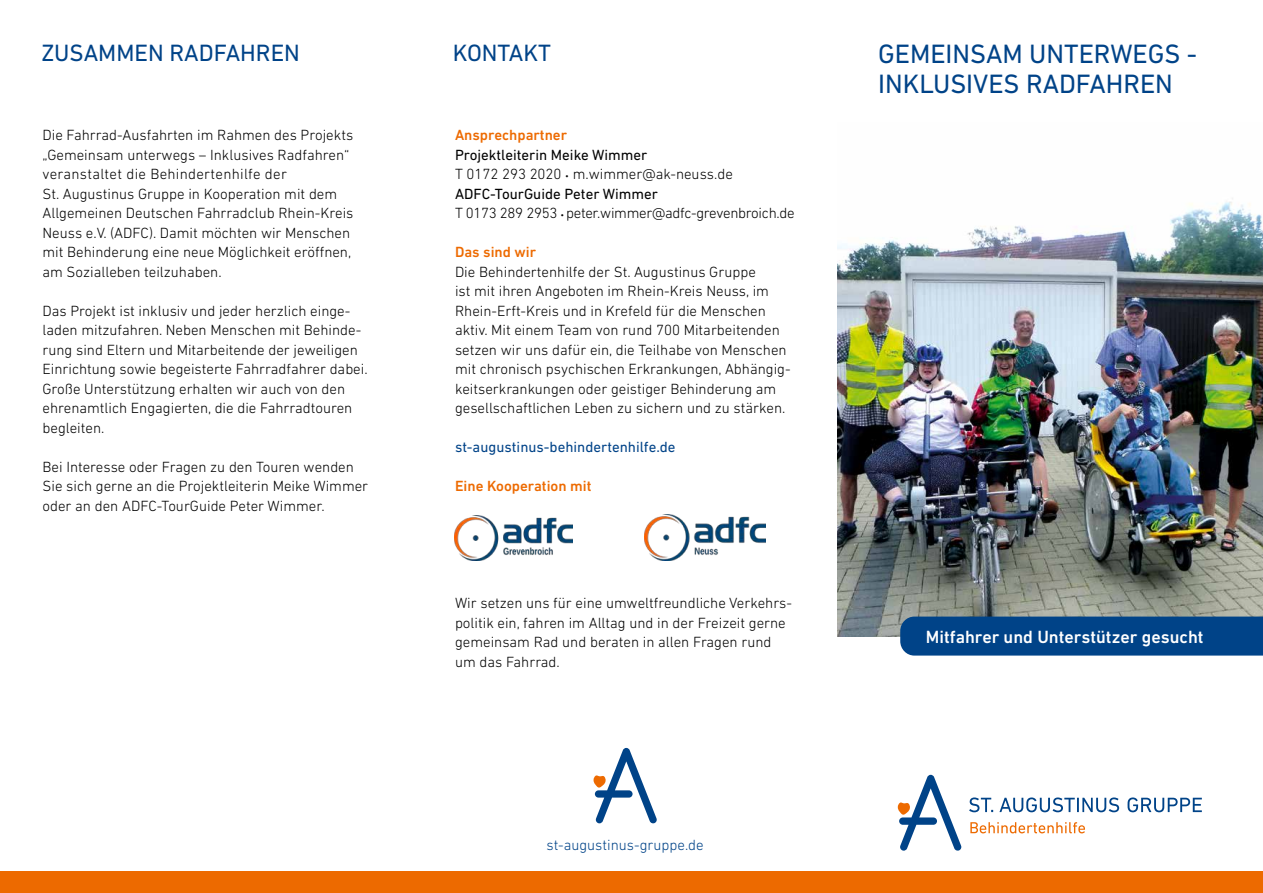
<style>
.page{position:relative;width:1263px;height:893px;background:#fff}
.page>*{position:absolute;margin:0;border:0;box-sizing:border-box;transform-origin:0 0}
.t1{font:27px/30px "DIN Next LT Pro";color:#004388}
.t2{font:24px "DIN Next LT Pro";color:#004388}
.t3{font:500 18px "DIN Next LT Pro";color:#fff}
.t4{font:300 15px/19.5px "DIN Next LT Pro";color:#000}
.t5{font:300 15px/19.5px "DIN Next LT Pro";letter-spacing:-.02em;color:#000}
.t6{font:500 15px "DIN Next LT Pro";color:#ed6a00}
.t7{font:15px "DIN Next LT Pro";color:#004388}
.t8{font:300 15px "DIN Next LT Pro";color:#004388}
.s1{font-weight:400}
.s2{font-size:9px}
</style>
<div class="page">
<img style="left:838px;top:198px;width:425px;height:438px">
<div style="left:0;top:872px;width:1263px;height:21px;background:#ed6a00"></div>
<svg style="left:593px;top:748px;width:64px;height:76px"></svg>
<svg style="left:897px;top:775px;width:65px;height:76px"></svg>
<svg style="left:969px;top:797px;width:150px;height:15px"></svg>
<svg style="left:1127px;top:797px;width:75px;height:15px"></svg>
<svg style="left:970px;top:822px;width:115px;height:11px"></svg>
<div style="left:900px;top:617px;width:363px;height:39px;background:#004388"></div>
<img style="left:454px;top:516px;width:119px;height:44px">
<img style="left:644px;top:515px;width:121px;height:45px">
<h2 class="t2" style="left:41px;top:39px;width:260px">Zusammen Radfahren</h2>
<p class="t4" style="left:43px;top:125px;width:312px">Die Fahrrad-Ausfahrten im Rahmen des Projekts „Gemeinsam unterwegs – Inklusives Radfahren“ veranstaltet die Behindertenhilfe der<br>St. Augustinus Gruppe in Kooperation mit dem Allgemeinen Deutschen Fahrradclub Rhein-Kreis Neuss e.V. (ADFC). Damit möchten wir Menschen mit Behinderung eine neue Möglichkeit eröffnen, am Sozialleben teilzuhaben.</p>
<p class="t4" style="left:43px;top:301px;width:327px">Das Projekt ist inklusiv und jeder herzlich einge&shy;laden mitzufahren. Neben Menschen mit Behinde&shy;rung sind Eltern und Mitarbeitende der jeweiligen Einrichtung sowie begeisterte Fahrradfahrer dabei.<br>Große Unterstützung erhalten wir auch von den ehrenamtlich Engagierten, die die Fahrradtouren begleiten.</p>
<p class="t4" style="left:43px;top:457px;width:327px">Bei Interesse oder Fragen zu den Touren wenden<br>Sie sich gerne an die Projektleiterin Meike Wimmer oder an den ADFC-TourGuide Peter Wimmer.</p>
<h2 class="t2" style="left:453px;top:39px;width:100px">Kontakt</h2>
<p class="t6" style="left:455px;top:126px;width:114px">Ansprechpartner</p>
<p class="t5" style="left:455px;top:145px;width:341px"><span class="s1">Projektleiterin Meike Wimmer<br></span>T 0172 293 2020 <span class="s2">•</span> m.wimmer@ak-neuss.de <span class="s1">ADFC-TourGuide Peter Wimmer<br></span>T 0173 289 2953 <span class="s2">•</span> peter.wimmer@adfc-grevenbroich.de</p>
<p class="t6" style="left:455px;top:243px;width:83px">Das sind wir</p>
<p class="t4" style="left:455px;top:262px;width:337px">Die Behindertenhilfe der St. Augustinus Gruppe<br>ist mit ihren Angeboten im Rhein-Kreis Neuss, im Rhein-Erft-Kreis und in Krefeld für die Menschen aktiv. Mit einem Team von rund 700 Mitarbeitenden setzen wir uns dafür ein, die Teilhabe von Menschen mit chronisch psychischen Erkrankungen, Abhängig&shy;keitserkrankungen oder geistiger Behinderung am gesellschaftlichen Leben zu sichern und zu stärken.</p>
<p class="t7" style="left:455px;top:438px;width:222px">st-augustinus-behindertenhilfe.de</p>
<p class="t6" style="left:455px;top:477px;width:138px">Eine Kooperation mit</p>
<p class="t4" style="left:455px;top:593px;width:339px">Wir setzen uns für eine umweltfreundliche Verkehrs&shy;politik ein, fahren im Alltag und in der Freizeit gerne gemeinsam Rad und beraten in allen Fragen rund um das Fahrrad.</p>
<p class="t8" style="left:546px;top:837px;width:159px">st-augustinus-gruppe.de</p>
<h1 class="t1" style="left:878px;top:39px;width:321px">Gemeinsam unterwegs -<br>I nklusives Radfahren</h1>
<p class="t3" style="left:926px;top:626px;width:279px">Mitfahrer und Unterstützer gesucht</p>
</div>
